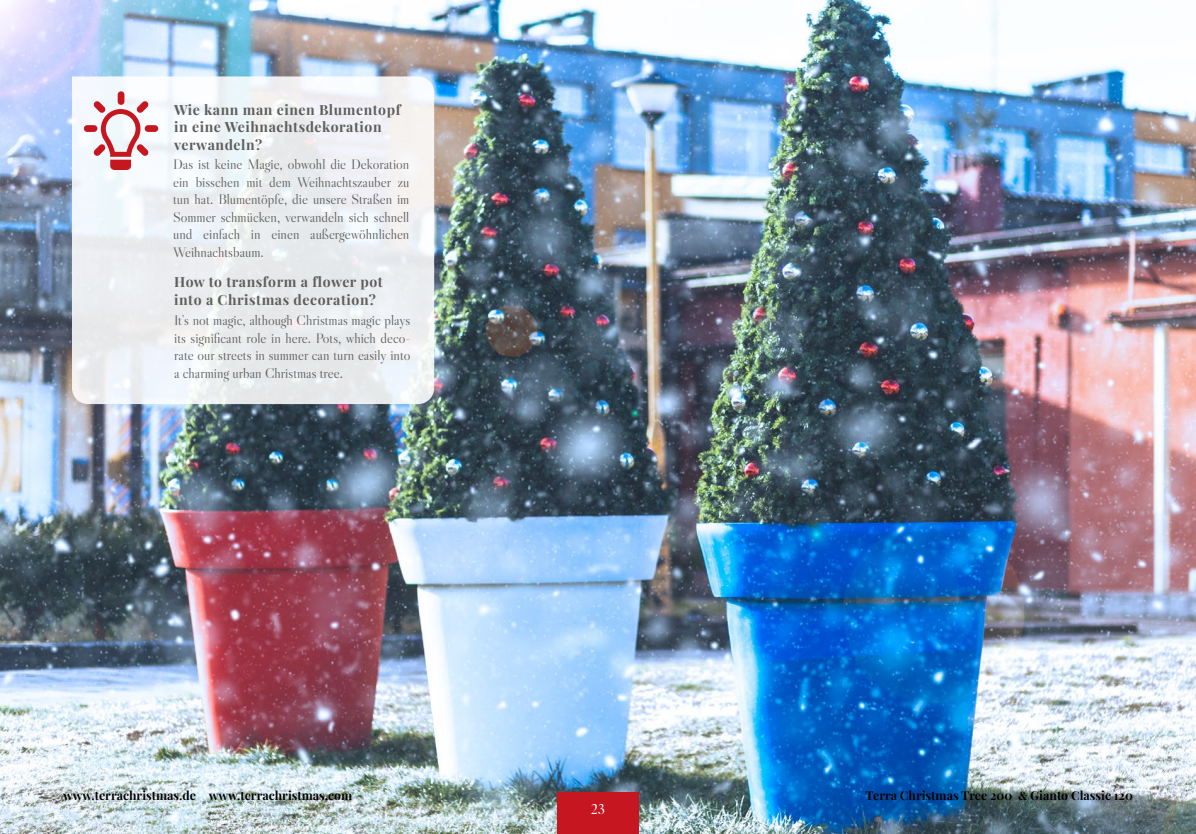
<style>
.page{position:relative;width:1196px;height:834px;background:#fff}
.page>*{position:absolute;margin:0;border:0;box-sizing:border-box;transform-origin:0 0}
.t1{font:14px/17.5px "Libre Caslon Display";color:#5d5d5c;text-align:justify}
.t2{font:700 14px/17.5px "Playfair Display";letter-spacing:.04em;color:#5d5d5c}
.t3{font:14px "Libre Caslon Display";color:#fff}
.t4{font:700 12.25px "Playfair Display";color:#020203}
.s1{font-family:"Bodoni BT"}
</style>
<div class="page">
<img style="left:0;top:0;width:1196px;height:833px">
<div style="left:557px;top:792px;width:81px;height:41px;background:#c61620"></div>
<svg style="left:72px;top:76px;width:362px;height:328px;fill:#edeff1"></svg>
<div style="left:84px;top:125px;width:13px;height:7px;background:#c61620;border-radius:3px"></div>
<div style="left:145px;top:125px;width:13px;height:7px;background:#c61620;border-radius:3px"></div>
<svg style="left:93px;top:91px;width:56px;height:79px"></svg>
<p class="t2" style="left:174px;top:100px;width:228px">Wie kann man einen Blumentopf in eine Weihnachtsdekoration verwandeln?</p>
<p class="t1" style="left:173px;top:155px;width:238px">Das ist keine Magie, obwohl die Dekoration ein bisschen mit dem Weihnachtszauber zu tun hat. Blumentöpfe, die unsere Straßen im Sommer schmücken, verwandeln sich schnell und einfach in einen außergewöhnlichen Weihnachtsbaum.</p>
<p class="t2" style="left:174px;top:272px;width:210px">How to transform a flower pot into a Christmas decoration?</p>
<p class="t1" style="left:174px;top:311px;width:238px">It’s not magic, although Christmas magic plays its significant role in here. Pots, which deco&shy;rate our streets in summer can turn easily into a charming urban Christmas tree.</p>
<p class="t4" style="left:63px;top:785px;width:290px">www.terrachristmas.de www.terrachristmas.com</p>
<p class="t3" style="left:591px;top:799px;width:16px">23</p>
<p class="t4" style="left:865px;top:785px;width:269px">Terra Christmas Tree 200 <span class="s1">&amp;</span> Gianto Classic 120</p>
</div>
